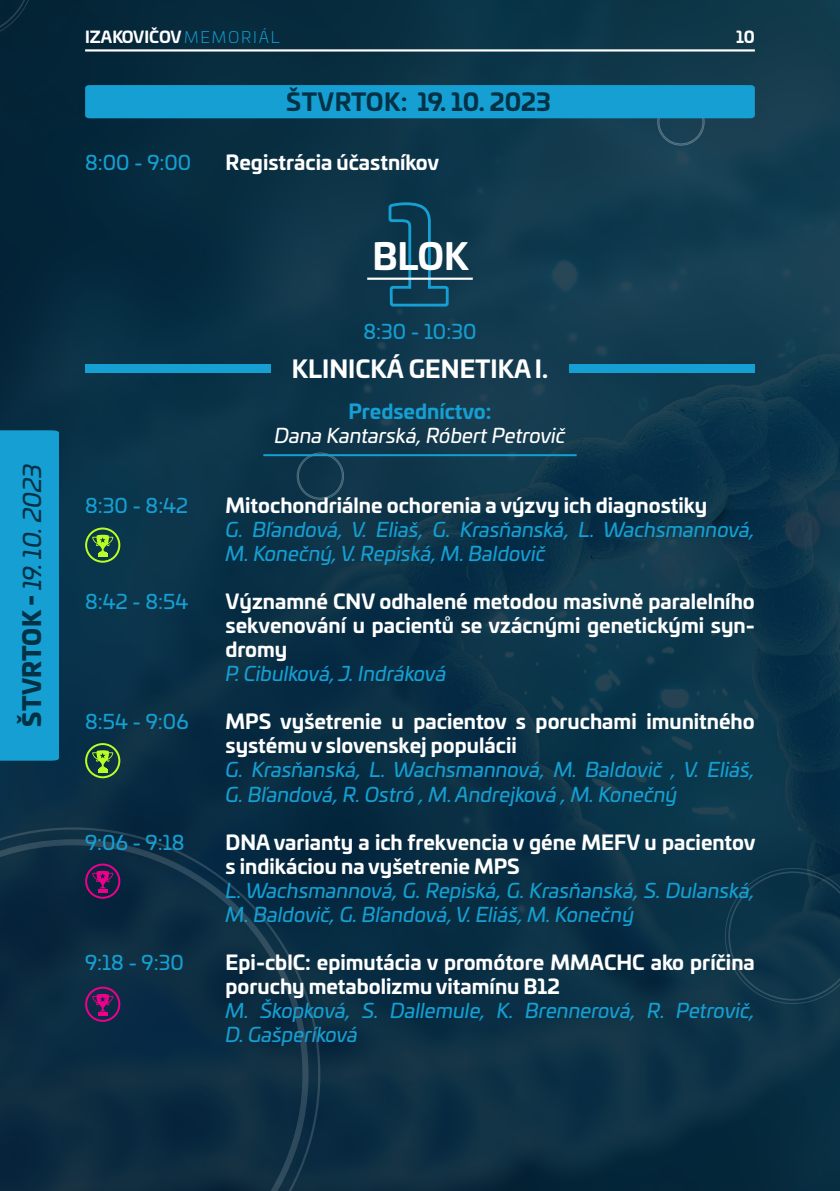
<style>
.page{position:relative;width:840px;height:1191px;background:#fff}
.page>*{position:absolute;margin:0;border:0;box-sizing:border-box;transform-origin:0 0}
.t1{font:700 36px "Univia Pro";color:#fff}
.t2{font:700 24px "Univia Pro";color:#fff}
.t3{font:700 24px "Univia Pro";color:#013145}
.t4{font:italic 24px "Univia Pro";letter-spacing:-.01em;color:#013145}
.t5{font:700 20px/24px "Univia Pro";color:#fff}
.t6{font:italic 20px/24px "Univia Pro";color:#159fd2}
.t7{font:20px "Univia Pro";color:#159fd2}
.t8{font:italic 20px "Univia Pro";color:#fff}
.t9{font:700 20px "Univia Pro";color:#159fd2}
.t10{font:700 16px "Univia Pro";color:#fff}
.s1{font-weight:900;font-style:normal}
.s2{font-weight:300;color:#159fd2}
</style>
<div class="page">
<img style="left:0;top:0;width:839px;height:1191px">
<svg style="left:0;top:827px;width:320px;height:364px;background:#0c2c41"></svg>
<svg style="left:724px;top:868px;width:115px;height:135px;background:#0e3549"></svg>
<svg style="left:0;top:0;width:35px;height:40px"></svg>
<div style="left:658px;top:100px;width:44px;height:44px;border:1px solid #fff;border-radius:50%"></div>
<div style="left:657px;top:99px;width:47px;height:46px;border:1px solid #fff;border-radius:50%"></div>
<div style="left:298px;top:454px;width:44px;height:44px;border:1px solid #fff;border-radius:50%"></div>
<div style="left:297px;top:453px;width:46px;height:46px;border:1px solid #fff;border-radius:50%"></div>
<div style="left:85px;top:85px;width:669px;height:33px;background:#159fd2"></div>
<svg style="left:387px;top:200px;width:63px;height:108px;background:#0f455e"></svg>
<hr style="left:367px;top:278px;width:105px;height:2px;background:#fff">
<div style="left:85px;top:364px;width:185px;height:9px;background:#159fd2"></div>
<div style="left:568px;top:364px;width:186px;height:9px;background:#159fd2"></div>
<div style="left:0;top:430px;width:59px;height:330px;background:#159fd2"></div>
<hr style="left:263px;top:454px;width:313px;height:2px;background:#159fd2">
<svg style="left:92px;top:535px;width:21px;height:22px"></svg>
<div style="left:85px;top:527px;width:35px;height:35px;border:2px solid #baff24;border-radius:50%"></div>
<svg style="left:92px;top:750px;width:21px;height:22px"></svg>
<div style="left:85px;top:743px;width:35px;height:35px;border:2px solid #baff24;border-radius:50%"></div>
<svg style="left:92px;top:870px;width:21px;height:22px"></svg>
<div style="left:85px;top:863px;width:35px;height:35px;border:2px solid #ec008c;border-radius:50%"></div>
<svg style="left:92px;top:993px;width:21px;height:23px"></svg>
<div style="left:85px;top:986px;width:35px;height:35px;border:2px solid #ec008c;border-radius:50%"></div>
<hr style="left:85px;top:49px;width:669px;height:3px;background:#fff">
<p class="t4" style="left:14px;top:727px;width:265px;rotate:-90deg"><span class="s1">ŠTVRTOK -</span> 19. 10. 2023</p>
<p class="t10" style="left:85px;top:24px;width:196px">IZAKOVIČOV <span class="s2">MEMORIÁL</span></p>
<p class="t10" style="left:735px;top:24px;width:20px">10</p>
<p class="t7" style="left:85px;top:147px;width:108px">8:00 - 9:00</p>
<p class="t7" style="left:85px;top:491px;width:105px">8:30 - 8:42</p>
<p class="t7" style="left:85px;top:587px;width:105px">8:42 - 8:54</p>
<p class="t7" style="left:85px;top:707px;width:105px">8:54 - 9:06</p>
<p class="t7" style="left:85px;top:827px;width:101px">9:06 - 9:18</p>
<p class="t7" style="left:85px;top:947px;width:100px">9:18 - 9:30</p>
<p class="t3" style="left:286px;top:83px;width:266px">ŠTVRTOK: 19. 10. 2023</p>
<p class="t5" style="left:225px;top:149px;width:215px">Registrácia účastníkov</p>
<h1 class="t1" style="left:372px;top:227px;width:98px">BLOK</h1>
<p class="t7" style="left:363px;top:316px;width:114px">8:30 - 10:30</p>
<p class="t2" style="left:292px;top:350px;width:257px">KLINICKÁ GENETIKA I.</p>
<p class="t9" style="left:348px;top:395px;width:145px">Predsedníctvo:</p>
<p class="t8" style="left:274px;top:421px;width:292px">Dana Kantarská, Róbert Petrovič</p>
<p class="t5" style="left:225px;top:492px;width:483px">Mitochondriálne ochorenia a výzvy ich diagnostiky</p>
<p class="t6" style="left:225px;top:517px;width:530px">G. Bľandová, V. Eliaš, G. Krasňanská, L. Wachsmannová,<br>M. Konečný, V. Repiská, M. Baldovič</p>
<p class="t5" style="left:225px;top:588px;width:530px;text-align:justify">Významné CNV odhalené metodou masivně paralelního sekvenování u pacientů se vzácnými genetickými syn&shy;dromy</p>
<p class="t6" style="left:225px;top:661px;width:222px">P. Cibulková, J. Indráková</p>
<p class="t5" style="left:225px;top:708px;width:530px">MPS vyšetrenie u pacientov s poruchami imunitného systému v slovenskej populácii</p>
<p class="t6" style="left:225px;top:757px;width:530px">G. Krasňanská, L. Wachsmannová, M. Baldovič , V. Eliáš,<br>G. Bľandová, R. Ostró , M. Andrejková , M. Konečný</p>
<p class="t5" style="left:225px;top:828px;width:531px">DNA varianty a ich frekvencia v géne MEFV u pacientov s indikáciou na vyšetrenie MPS</p>
<p class="t6" style="left:225px;top:877px;width:530px">L. Wachsmannová, G. Repiská, G. Krasňanská, S. Dulanská,<br>M. Baldovič, G. Bľandová, V. Eliáš, M. Konečný</p>
<p class="t5" style="left:225px;top:948px;width:530px">Epi-cblC: epimutácia v promótore MMACHC ako príčina poruchy metabolizmu vitamínu B12</p>
<p class="t6" style="left:225px;top:997px;width:530px">M. Škopková, S. Dallemule, K. Brennerová, R. Petrovič,<br>D. Gašperíková</p>
</div>
